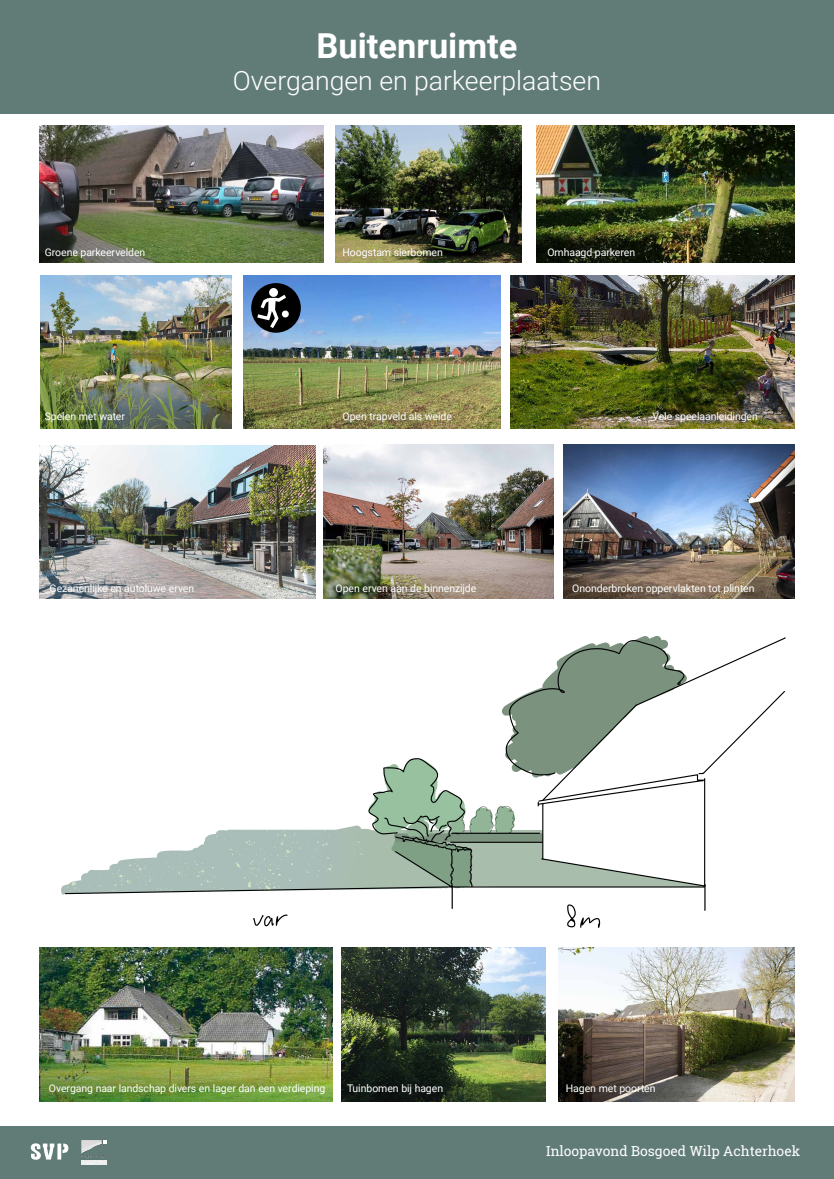
<style>
.page{position:relative;width:834px;height:1179px;background:#fff}
.page>*{position:absolute;margin:0;border:0;box-sizing:border-box;transform-origin:0 0}
.t1{font:700 34.4px "Roboto";color:#fff}
.t2{font:300 26.6px "Roboto";color:#fff}
.t3{font:13.79px "Roboto Slab";color:#fff}
.t4{font:10.5px "Roboto";letter-spacing:-.01em;color:#fff}
</style>
<div class="page">
<div style="left:0;top:0;width:833px;height:113px;background:#617c77"></div>
<div style="left:0;top:1126px;width:833px;height:53px;background:#617c77"></div>
<svg style="left:57px;top:1143px;width:4px;height:16px"></svg>
<svg style="left:62px;top:1143px;width:6px;height:10px"></svg>
<svg style="left:31px;top:1143px;width:23px;height:16px"></svg>
<img style="left:82px;top:1140px;width:24px;height:24px">
<img style="left:40px;top:126px;width:283px;height:136px">
<img style="left:510px;top:276px;width:284px;height:152px">
<img style="left:40px;top:445px;width:275px;height:153px">
<img style="left:536px;top:126px;width:258px;height:136px">
<img style="left:335px;top:126px;width:186px;height:136px">
<img style="left:243px;top:276px;width:257px;height:152px">
<img style="left:40px;top:276px;width:191px;height:152px">
<img style="left:40px;top:947px;width:292px;height:154px">
<img style="left:558px;top:947px;width:236px;height:154px">
<img style="left:563px;top:444px;width:231px;height:154px">
<img style="left:323px;top:444px;width:230px;height:154px">
<img style="left:342px;top:947px;width:203px;height:154px">
<img style="left:61px;top:636px;width:725px;height:292px">
<div style="left:251px;top:283px;width:50px;height:50px;background:#000;border-radius:50%"></div>
<div style="left:269px;top:288px;width:9px;height:9px;background:#fff;border-radius:50%"></div>
<svg style="left:254px;top:292px;width:36px;height:40px"></svg>
<h1 class="t1" style="left:316px;top:22px;width:202px">Buitenruimte</h1>
<h2 class="t2" style="left:233px;top:62px;width:369px">Overgangen en parkeerplaatsen</h2>
<p class="t4" style="left:45px;top:245px;width:102px">Groene parkeervelden</p>
<p class="t4" style="left:342px;top:245px;width:102px">Hoogstam sierbomen</p>
<p class="t4" style="left:547px;top:245px;width:89px">Omhaagd parkeren</p>
<p class="t4" style="left:45px;top:409px;width:82px">Spelen met water</p>
<p class="t4" style="left:342px;top:409px;width:111px">Open trapveld als weide</p>
<p class="t4" style="left:652px;top:409px;width:107px">Vele speelaanleidingen</p>
<p class="t4" style="left:50px;top:581px;width:146px">Gezanenlijke en autoluwe erven</p>
<p class="t4" style="left:335px;top:581px;width:142px">Open erven aan de binnenzijde</p>
<p class="t4" style="left:572px;top:581px;width:184px">Ononderbroken oppervlakten tot plinten</p>
<p class="t4" style="left:49px;top:1081px;width:278px">Overgang naar landschap divers en lager dan een verdieping</p>
<p class="t4" style="left:347px;top:1081px;width:97px">Tuinbomen bij hagen</p>
<p class="t4" style="left:566px;top:1081px;width:91px">Hagen met poorten</p>
<h3 class="t3" style="left:546px;top:1141px;width:255px">Inloopavond Bosgoed Wilp Achterhoek</h3>
</div>
